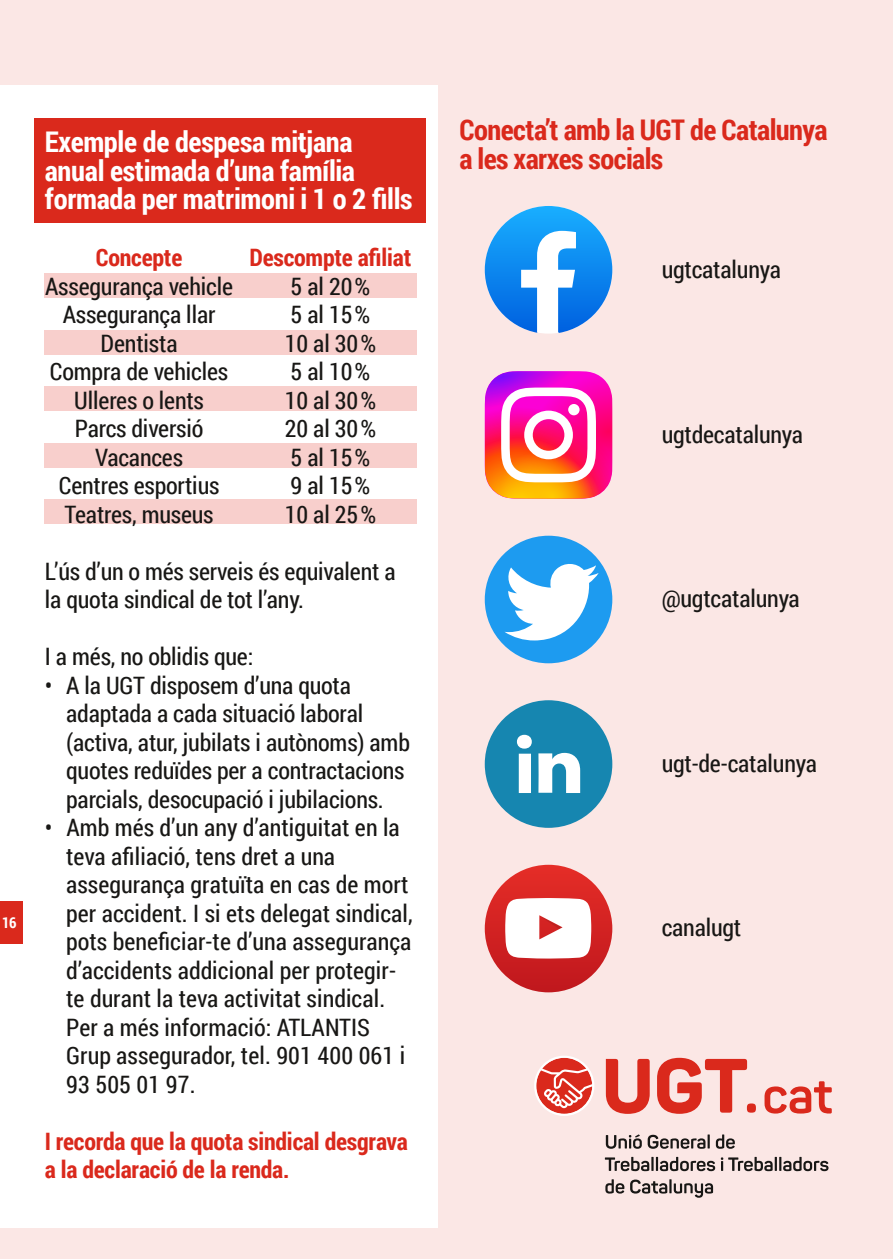
<style>
.page{position:relative;width:893px;height:1259px;background:#fff}
.page>*{position:absolute;margin:0;border:0;box-sizing:border-box;transform-origin:0 0}
.t1{font:700 28.5px/28.5px "Roboto Condensed";letter-spacing:-.01em;color:#fff}
.t2{font:700 28.5px/28.5px "Roboto Condensed";letter-spacing:-.02em;color:#da291c}
.t3{font:24px/28.5px "Roboto Condensed";letter-spacing:-.005em;color:#181715}
.t4{font:700 24px/28.5px "Roboto Condensed";letter-spacing:-.01em;color:#da291c}
.t5{font:700 15px "Roboto Condensed";color:#fff}
</style>
<div class="page">
<div style="left:438px;top:0;width:455px;height:1259px;background:#fbe7e5"></div>
<div style="left:34px;top:118px;width:391px;height:104px;background:#da291c"></div>
<div style="left:45px;top:500px;width:372px;height:24px;background:#f8cfcc"></div>
<div style="left:45px;top:273px;width:372px;height:25px;background:#f8cfcc"></div>
<div style="left:45px;top:330px;width:372px;height:24px;background:#f8cfcc"></div>
<div style="left:45px;top:387px;width:372px;height:24px;background:#f8cfcc"></div>
<div style="left:45px;top:443px;width:372px;height:24px;background:#f8cfcc"></div>
<div style="left:0;top:0;width:893px;height:85px;background:#fbe7e5"></div>
<div style="left:0;top:901px;width:22px;height:43px;background:#da291c"></div>
<div style="left:0;top:1228px;width:893px;height:31px;background:#fbe7e5"></div>
<svg style="left:534px;top:1056px;width:60px;height:60px"></svg>
<svg style="left:606px;top:1059px;width:44px;height:55px"></svg>
<svg style="left:657px;top:1057px;width:90px;height:56px"></svg>
<svg style="left:764px;top:1081px;width:68px;height:32px"></svg>
<div style="left:747px;top:1103px;width:9px;height:9px;background:#da291c;border-radius:4px"></div>
<svg style="left:606px;top:1134px;width:36px;height:14px"></svg>
<svg style="left:648px;top:1134px;width:62px;height:14px"></svg>
<svg style="left:716px;top:1134px;width:19px;height:14px"></svg>
<svg style="left:605px;top:1157px;width:44px;height:14px"></svg>
<hr style="left:651px;top:1157px;width:3px;height:14px;background:#181715">
<svg style="left:656px;top:1157px;width:59px;height:14px"></svg>
<svg style="left:721px;top:1157px;width:107px;height:14px"></svg>
<svg style="left:605px;top:1179px;width:19px;height:14px"></svg>
<svg style="left:630px;top:1179px;width:37px;height:14px"></svg>
<hr style="left:669px;top:1179px;width:3px;height:14px;background:#181715">
<svg style="left:674px;top:1183px;width:39px;height:14px"></svg>
<svg style="left:485px;top:371px;width:127px;height:128px;background:#f76496"></svg>
<div style="left:485px;top:536px;width:127px;height:127px;background:#1d9bf0;border-radius:50%"></div>
<svg style="left:504px;top:564px;width:95px;height:76px"></svg>
<div style="left:485px;top:700px;width:127px;height:128px;background:#1686b0;border-radius:50%"></div>
<svg style="left:517px;top:735px;width:63px;height:58px"></svg>
<svg style="left:485px;top:864px;width:127px;height:128px;background:#d22424"></svg>
<svg style="left:505px;top:898px;width:86px;height:60px;background:#fae8e8"></svg>
<svg style="left:485px;top:206px;width:127px;height:127px"></svg>
<p class="t5" style="left:2px;top:912px;width:16px">16</p>
<p class="t1" style="left:45px;top:127px;width:369px">Exemple de despesa mitjana anual estimada d’una família formada per matrimoni i 1 o 2 fills</p>
<p class="t4" style="left:96px;top:242px;width:88px">Concepte</p>
<p class="t4" style="left:250px;top:242px;width:163px">Descompte afiliat</p>
<p class="t3" style="left:45px;top:271px;width:189px">Assegurança vehicle</p>
<p class="t3" style="left:291px;top:271px;width:81px">5 al 20%</p>
<p class="t3" style="left:63px;top:299px;width:154px">Assegurança llar</p>
<p class="t3" style="left:291px;top:299px;width:81px">5 al 15%</p>
<p class="t3" style="left:101px;top:328px;width:78px">Dentista</p>
<p class="t3" style="left:285px;top:328px;width:93px">10 al 30%</p>
<p class="t3" style="left:50px;top:356px;width:180px">Compra de vehicles</p>
<p class="t3" style="left:291px;top:356px;width:81px">5 al 10%</p>
<p class="t3" style="left:74px;top:385px;width:131px">Ulleres o lents</p>
<p class="t3" style="left:285px;top:385px;width:93px">10 al 30%</p>
<p class="t3" style="left:75px;top:413px;width:130px">Parcs diversió</p>
<p class="t3" style="left:285px;top:413px;width:93px">20 al 30%</p>
<p class="t3" style="left:95px;top:442px;width:90px">Vacances</p>
<p class="t3" style="left:291px;top:442px;width:81px">5 al 15%</p>
<p class="t3" style="left:59px;top:470px;width:162px">Centres esportius</p>
<p class="t3" style="left:291px;top:470px;width:81px">9 al 15%</p>
<p class="t3" style="left:65px;top:499px;width:151px">Teatres, museus</p>
<p class="t3" style="left:285px;top:499px;width:93px">10 al 25%</p>
<p class="t3" style="left:45px;top:556px;width:352px">L’ús d’un o més serveis és equivalent a la quota sindical de tot l’any.</p>
<p class="t3" style="left:45px;top:641px;width:210px">I a més, no oblidis que:</p>
<p class="t3" style="left:66px;top:670px;width:345px;text-indent:-21px">• A la UGT disposem d’una quota adaptada a cada situació laboral (activa, atur, jubilats i autònoms) amb quotes reduïdes per a contractacions parcials, desocupació i jubilacions.</p>
<p class="t3" style="left:66px;top:812px;width:348px;text-indent:-21px">• Amb més d’un any d’antiguitat en la teva afiliació, tens dret a una assegurança gratuïta en cas de mort per accident. I si ets delegat sindical, pots beneficiar-te d’una assegurança d’accidents addicional per protegir&shy;te durant la teva activitat sindical.<br>Per a més informació: ATLANTIS Grup assegurador, tel. 901 400 061 i 93 505 01 97.</p>
<p class="t4" style="left:45px;top:1126px;width:364px">I recorda que la quota sindical desgrava a la declaració de la renda.</p>
<p class="t2" style="left:459px;top:115px;width:370px">Conecta’t amb la UGT de Catalunya a les xarxes socials</p>
<p class="t3" style="left:662px;top:254px;width:121px">ugtcatalunya</p>
<p class="t3" style="left:662px;top:419px;width:143px">ugtdecatalunya</p>
<p class="t3" style="left:662px;top:583px;width:140px">@ugtcatalunya</p>
<p class="t3" style="left:662px;top:748px;width:157px">ugt-de-catalunya</p>
<p class="t3" style="left:662px;top:912px;width:81px">canalugt</p>
</div>
